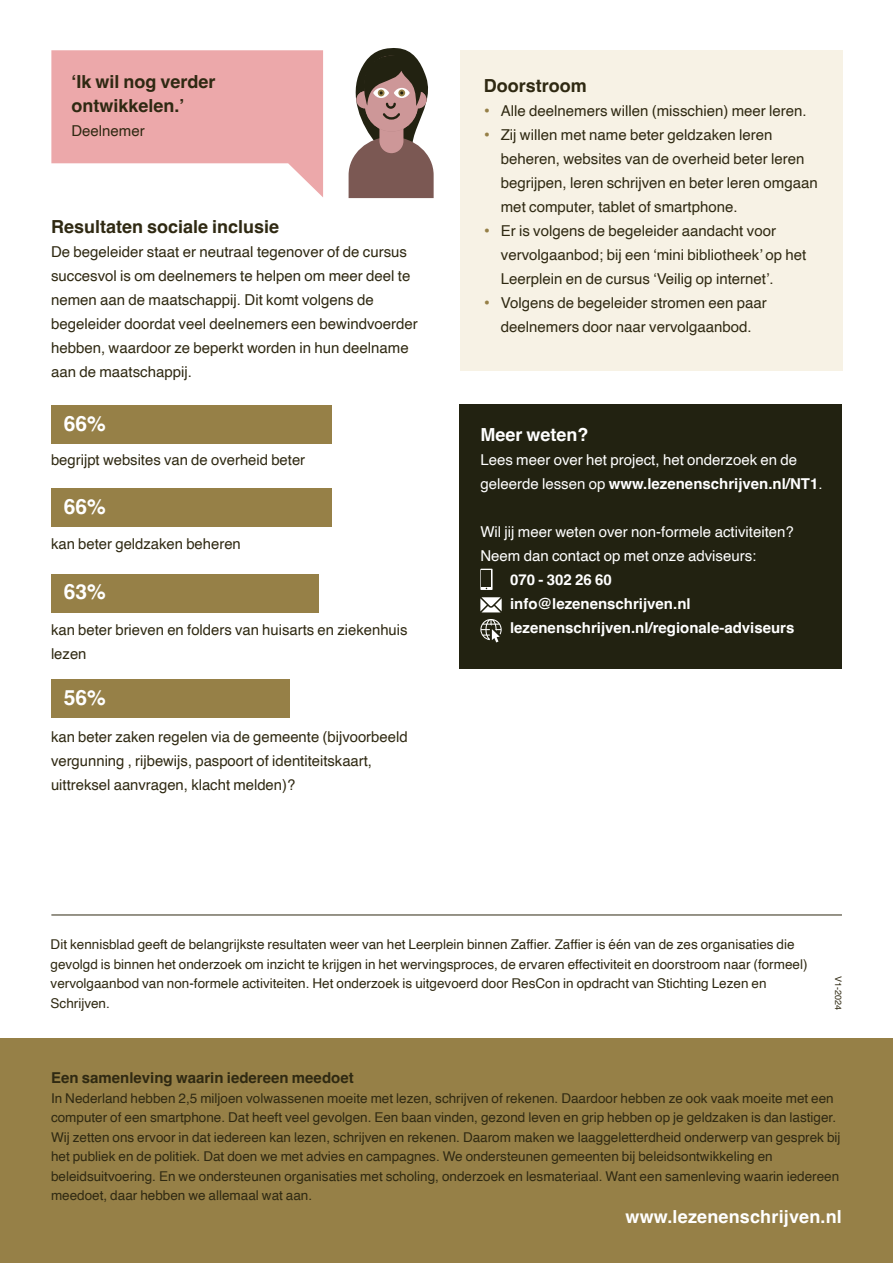
<style>
.page{position:relative;width:893px;height:1263px;background:#fff}
.page>*{position:absolute;margin:0;border:0;box-sizing:border-box;transform-origin:0 0}
.t1{font:700 21px "Helvetica";color:#fff}
.t2{font:700 18px/24px "Helvetica";color:#2f2912}
.t3{font:700 18px "Helvetica";letter-spacing:.01em;color:#fff}
.t4{font:15px/24px "Helvetica";color:#2f2912}
.t5{font:15px/24px "Helvetica";color:#fff}
.t6{font:700 15px/24px "Helvetica";color:#fff}
.t7{font:700 15px "Helvetica";color:#2f2912}
.t8{font:13.5px/19.5px "Helvetica";color:#2f2912}
.t9{font:9px "Helvetica";color:#2f2912}
.s1{font-weight:700;font-size:18px;color:#968047}
.s2{font-weight:700}
</style>
<div class="page">
<div style="left:0;top:1038px;width:893px;height:225px;background:#968047"></div>
<hr style="left:51px;top:914px;width:791px;height:1px;background:#2f2912">
<div style="left:459px;top:404px;width:383px;height:264px;background:#221"></div>
<svg style="left:480px;top:569px;width:13px;height:21px"></svg>
<div style="left:482px;top:570px;width:9px;height:17px;background:#221"></div>
<svg style="left:480px;top:597px;width:22px;height:15px"></svg>
<svg style="left:480px;top:619px;width:22px;height:23px"></svg>
<div style="left:460px;top:50px;width:382px;height:321px;background:#f7f2e5"></div>
<div style="left:51px;top:405px;width:281px;height:38px;background:#968047"></div>
<div style="left:51px;top:488px;width:281px;height:39px;background:#968047"></div>
<div style="left:51px;top:574px;width:268px;height:38px;background:#968047"></div>
<div style="left:51px;top:679px;width:238px;height:38px;background:#968047"></div>
<svg style="left:51px;top:50px;width:272px;height:147px"></svg>
<svg style="left:348px;top:48px;width:86px;height:150px"></svg>
<h2 class="t2" style="left:71px;top:71px;width:146px">‘Ik wil nog verder ontwikkelen.’</h2>
<p class="t4" style="left:71px;top:119px;width:75px">Deelnemer</p>
<h2 class="t2" style="left:51px;top:216px;width:230px">Resultaten sociale inclusie</h2>
<p class="t4" style="left:51px;top:240px;width:368px">De begeleider staat er neutraal tegenover of de cursus succesvol is om deelnemers te helpen om meer deel te nemen aan de maatschappij. Dit komt volgens de begeleider doordat veel deelnemers een bewindvoerder hebben, waardoor ze beperkt worden in hun deelname aan de maatschappij.</p>
<h1 class="t1" style="left:64px;top:410px;width:44px">66%</h1>
<p class="t4" style="left:51px;top:448px;width:256px">begrijpt websites van de overheid beter</p>
<h1 class="t1" style="left:64px;top:494px;width:44px">66%</h1>
<p class="t4" style="left:51px;top:532px;width:191px">kan beter geldzaken beheren</p>
<h1 class="t1" style="left:64px;top:579px;width:44px">63%</h1>
<p class="t4" style="left:51px;top:618px;width:358px">kan beter brieven en folders van huisarts en ziekenhuis lezen</p>
<h1 class="t1" style="left:64px;top:684px;width:44px">56%</h1>
<p class="t4" style="left:51px;top:725px;width:358px">kan beter zaken regelen via de gemeente (bijvoorbeeld vergunning , rijbewijs, paspoort of identiteitskaart, uittreksel aanvragen, klacht melden)?</p>
<h2 class="t2" style="left:484px;top:75px;width:104px">Doorstroom</h2>
<p class="t4" style="left:484px;top:99px;width:324px"><span class="s1">•</span> Alle deelnemers willen (misschien) meer leren.</p>
<p class="t4" style="left:501px;top:123px;width:318px;text-indent:-17px"><span class="s1">•</span> Zij willen met name beter geldzaken leren beheren, websites van de overheid beter leren begrijpen, leren schrijven en beter leren omgaan met computer, tablet of smartphone.</p>
<p class="t4" style="left:501px;top:219px;width:307px;text-indent:-17px"><span class="s1">•</span> Er is volgens de begeleider aandacht voor vervolgaanbod; bij een ‘mini bibliotheek’ op het<br>Leerplein en de cursus ‘Veilig op internet’.</p>
<p class="t4" style="left:484px;top:291px;width:285px;text-align:center"><span class="s1">•</span> Volgens de begeleider stromen een paar deelnemers door naar vervolgaanbod.</p>
<h2 class="t3" style="left:480px;top:424px;width:110px">Meer weten?</h2>
<p class="t5" style="left:480px;top:449px;width:344px">Lees meer over het project, het onderzoek en de geleerde lessen op <span class="s2">www.lezenenschrijven.nl/NT1</span>.</p>
<p class="t5" style="left:480px;top:521px;width:315px">Wil jij meer weten over non-formele activiteiten?<br>Neem dan contact op met onze adviseurs:</p>
<p class="t6" style="left:510px;top:570px;width:286px">070 - 302 26 60 info@lezenenschrijven.nl lezenenschrijven.nl/regionale-adviseurs</p>
<p class="t8" style="left:51px;top:935px;width:758px">Dit kennisblad geeft de belangrijkste resultaten weer van het Leerplein binnen Zaffier. Zaffier is één van de zes organisaties die gevolgd is binnen het onderzoek om inzicht te krijgen in het wervingsproces, de ervaren effectiviteit en doorstroom naar (formeel) vervolgaanbod van non-formele activiteiten. Het onderzoek is uitgevoerd door ResCon in opdracht van Stichting Lezen en Schrijven.</p>
<p class="t9" style="left:845px;top:976px;width:36px;rotate:90deg">V1-2024</p>
<p class="t7" style="left:51px;top:1069px;width:304px">Een samenleving waarin iedereen meedoet</p>
<p class="t8" style="left:51px;top:1089px;width:791px">In Nederland hebben 2,5 miljoen volwassenen moeite met lezen, schrijven of rekenen. Daardoor hebben ze ook vaak moeite met een computer of een smartphone. Dat heeft veel gevolgen. Een baan vinden, gezond leven en grip hebben op je geldzaken is dan lastiger.<br>Wij zetten ons ervoor in dat iedereen kan lezen, schrijven en rekenen. Daarom maken we laaggeletterdheid onderwerp van gesprek bij het publiek en de politiek. Dat doen we met advies en campagnes. We ondersteunen gemeenten bij beleidsontwikkeling en beleidsuitvoering. En we ondersteunen organisaties met scholing, onderzoek en lesmateriaal. Want een samenleving waarin iedereen meedoet, daar hebben we allemaal wat aan.</p>
<h2 class="t3" style="left:626px;top:1206px;width:218px">www.lezenenschrijven.nl</h2>
</div>
